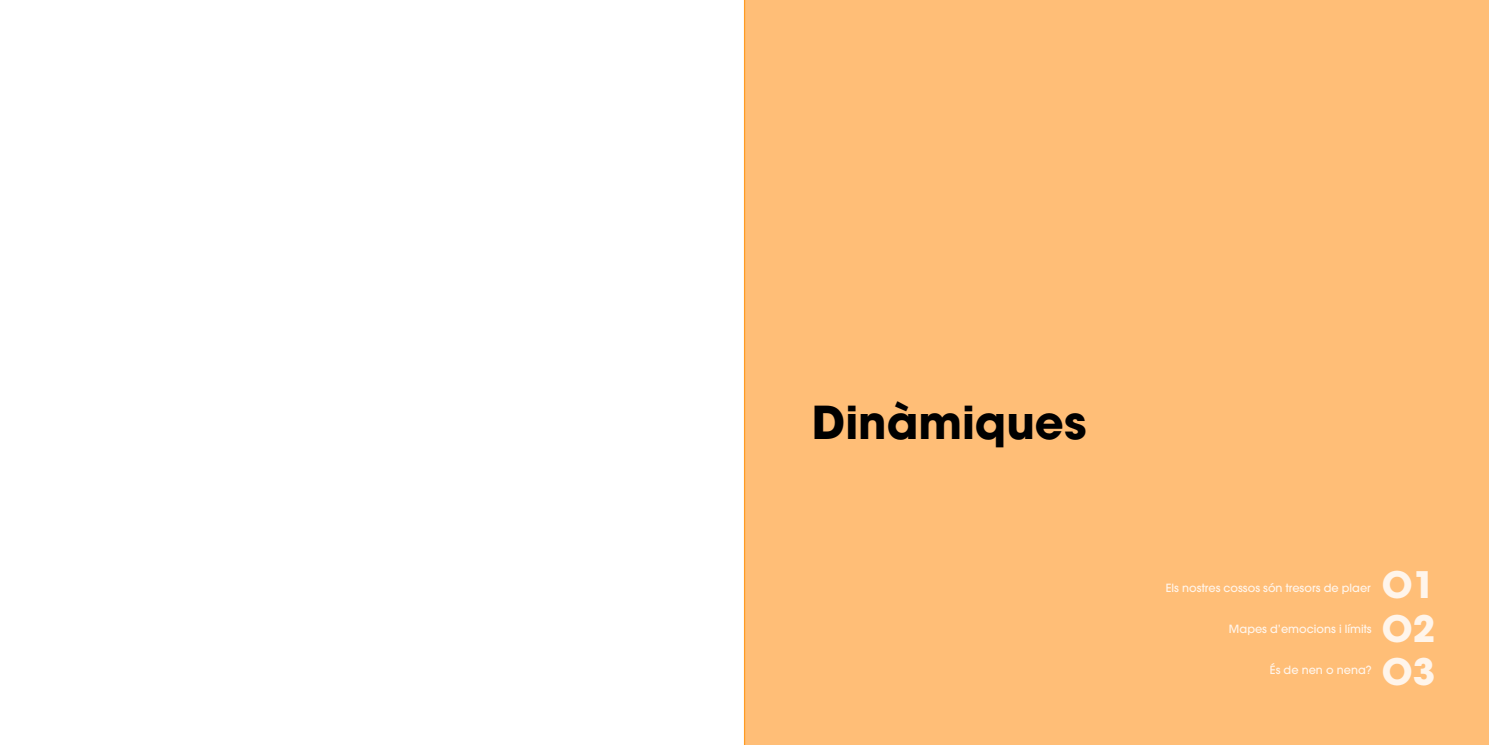
<style>
.page{position:relative;width:1489px;height:745px;background:#fff}
.page>*{position:absolute;margin:0;border:0;box-sizing:border-box;transform-origin:0 0}
.t1{font:700 45px "Avant Garde";color:#000}
.t2{font:700 36.25px/43.5px "Avant Garde";color:#fff5eb;text-align:justify}
.t3{font:500 11.25px "Avant Garde";color:#fff5eb}
</style>
<div class="page">
<div style="left:744px;top:0;width:744px;height:744px;background:#ffbe77"></div>
<h1 class="t1" style="left:812px;top:393px;width:276px">Dinàmiques</h1>
<p class="t3" style="left:1165px;top:581px;width:206px">Els nostres cossos són tresors de plaer</p>
<p class="t3" style="left:1228px;top:621px;width:144px">Mapes d’emocions i límits</p>
<p class="t3" style="left:1269px;top:662px;width:103px">És de nen o nena?</p>
<h2 class="t2" style="left:1381px;top:562px;width:55px">O1<br>O2<br>O3</h2>
</div>
